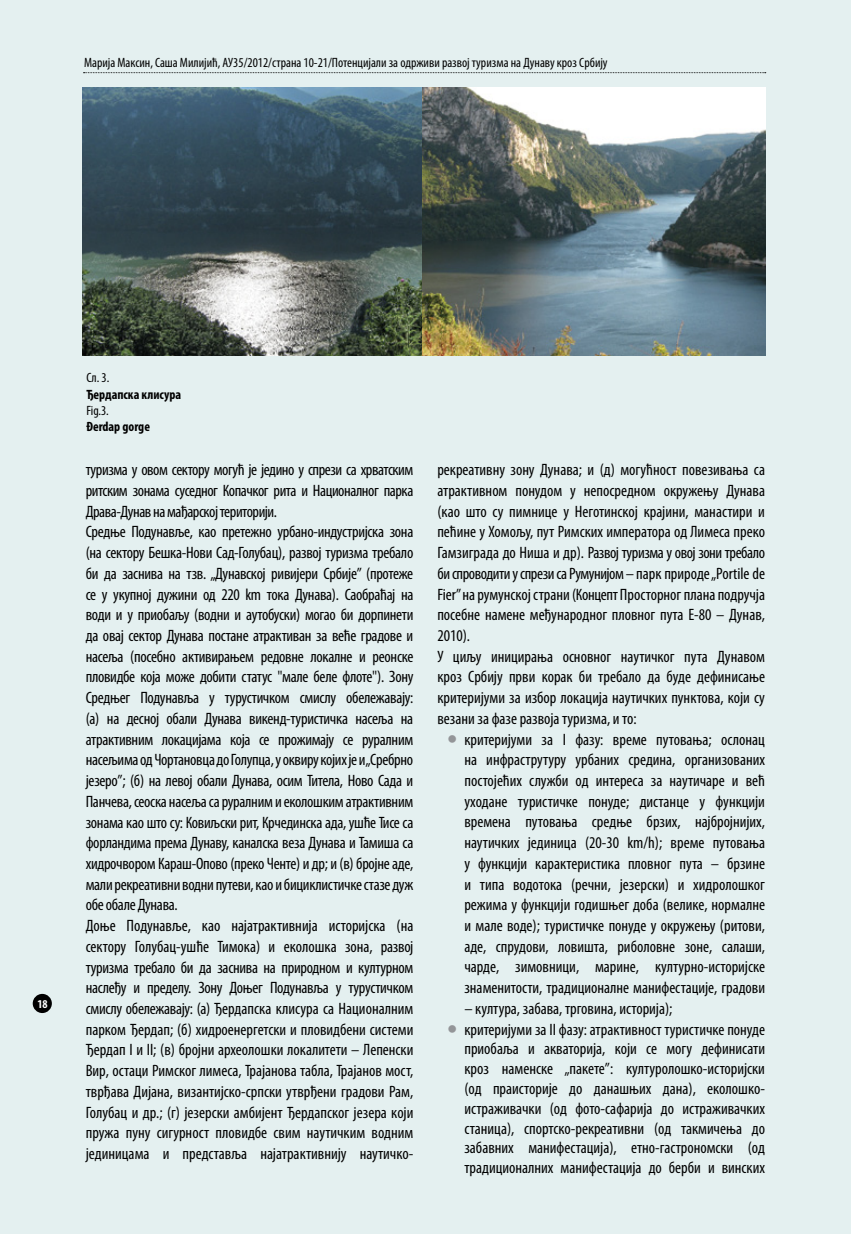
<style>
.page{position:relative;width:851px;height:1234px;background:#fff}
.page>*{position:absolute;margin:0;border:0;box-sizing:border-box;transform-origin:0 0}
.t1{font:condensed 16.5px/20.7px "Myriad Pro";letter-spacing:-.015em;color:#000}
.t2{font:condensed 13.5px "Myriad Pro";color:#000}
.t3{font:700 condensed 13.5px "Myriad Pro";color:#000}
.t4{font:700 condensed 12px "Myriad Pro";color:#fff}
.s1{color:#939598}
</style>
<div class="page">
<div style="left:0;top:0;width:850px;height:1233px;background:#e4f0f0"></div>
<div style="left:33px;top:993px;width:19px;height:19px;background:#000;border-radius:50%"></div>
<svg style="left:83px;top:72px;width:682px;height:1px"></svg>
<img style="left:421px;top:87px;width:344px;height:268px">
<img style="left:82px;top:87px;width:339px;height:268px">
<p class="t2" style="left:84px;top:54px;width:525px">Марија Максин, Саша Милијић, АУ35/2012/страна 10-21/Потенцијали за одрживи развој туризма на дунаву кроз србију</p>
<p class="t4" style="left:37px;top:996px;width:12px">18</p>
<p class="t2" style="left:86px;top:370px;width:24px">Сл. 3.</p>
<p class="t3" style="left:86px;top:385px;width:96px">Ђердапска клисура</p>
<p class="t2" style="left:86px;top:402px;width:24px">Fig.3.</p>
<p class="t3" style="left:86px;top:418px;width:65px">Đerdap gorge</p>
<p class="t1" style="left:86px;top:459px;width:329px">туризма у овом сектору могућ је једино у спрези са хрватским ритским зонама суседног Копачког рита и Националног парка Драва-Дунав на мађарској територији.<br>Средње Подунавље, као претежно урбано-индустријска зона (на сектору Бешка-Нови Сад-Голубац), развој туризма требало би да заснива на тзв. „Дунавској ривијери Србије” (протеже се у укупној дужини од 220 km тока Дунава). Саобраћај на води и у приобаљу (водни и аутобуски) могао би дорпинети да овај сектор Дунава постане атрактиван за веће градове и насеља (посебно активирањем редовне локалне и реонске пловидбе која може добити статус "мале беле флоте"). Зону Средњег Подунавља у турустичком смислу обележавају: (а) на десној обали Дунава викенд-туристичка насеља на атрактивним локацијама која се прожимају се руралним насељима од Чортановца до Голупца, у оквиру којих је и „Сребрно језеро”; (б) на левој обали Дунава, осим Титела, Ново Сада и Панчева, сеоска насеља са руралним и еколошким атрактивним зонама као што су: Ковиљски рит, Крчединска ада, ушће Тисе са форландима према Дунаву, каналска веза Дунава и Тамиша са хидрочвором Караш-Опово (преко Ченте) и др; и (в) бројне аде, мали рекреативни водни путеви, као и бициклистичке стазе дуж обе обале Дунава.<br>Доње Подунавље, као најатрактивнија историјска (на сектору Голубац-ушће Тимока) и еколошка зона, развој туризма требало би да заснива на природном и културном наслеђу и пределу. Зону Доњег Подунавља у турустичком смислу обележавају: (а) Ђердапска клисура са Националним парком Ђердап; (б) хидроенергетски и пловидбени системи Ђердап I и II; (в) бројни археолошки локалитети – Лепенски Вир, остаци Римског лимеса, Трајанова табла, Трајанов мост, тврђава Дијана, византијско-српски утврђени градови Рам, Голубац и др.; (г) језерски амбијент Ђердапског језера који пружа пуну сигурност пловидбе свим наутичким водним јединицама и представља најатрактивнију наутичко-</p>
<p class="t1" style="left:437px;top:459px;width:329px">рекреативну зону Дунава; и (д) могућност повезивања са атрактивном понудом у непосредном окружењу Дунава (као што су пимнице у Неготинској крајини, манастири и пећине у Хомољу, пут Римских императора од Лимеса преко Гамзиграда до Ниша и др). Развој туризма у овој зони требало би спроводити у спрези са Румунијом – парк природе „Portile de Fier” на румунској страни (КонцептПросторног плана подручја посебне намене међународног пловног пута Е-80 – Дунав, 2010).<br>У циљу иницирања основног наутичког пута Дунавом кроз Србију први корак би требало да буде дефинисање критеријуми за избор локација наутичких пунктова, који су везани за фазе развоја туризма, и то:</p>
<p class="t1" style="left:464px;top:728px;width:302px;text-align:justify;text-indent:-17px"><span class="s1">•</span> критеријуми за I фазу: време путовања; ослонац на инфраструтуру урбаних средина, организованих постојећих служби од интереса за наутичаре и већ уходане туристичке понуде; дистанце у функцији времена путовања средње брзих, најбројнијих, наутичких јединица (20-30 km/h); време путовања у функцији карактеристика пловног пута – брзине и типа водотока (речни, језерски) и хидролошког режима у функцији годишњег доба (велике, нормалне и мале воде); туристичке понуде у окружењу (ритови, аде, спрудови, ловишта, риболовне зоне, салаши, чарде, зимовници, марине, културно-историјске знаменитости, традиционалне манифестације, градови</p>
<p class="t1" style="left:464px;top:997px;width:209px">– култура, забава, трговина, историја);</p>
<p class="t1" style="left:464px;top:1018px;width:302px;line-height:19.8px;text-align:justify;text-indent:-17px"><span class="s1">•</span> критеријуми за II фазу: атрактивност туристичке понуде приобаља и акваторија, који се могу дефинисати кроз наменске „пакете”: културолошко-историјски (од праисторије до данашњих дана), еколошко&shy;истраживачки (од фото-сафарија до истраживачких станица), спортско-рекреативни (од такмичења до забавних манифестација), етно-гастрономски (од традиционалних манифестација до берби и винских</p>
</div>
